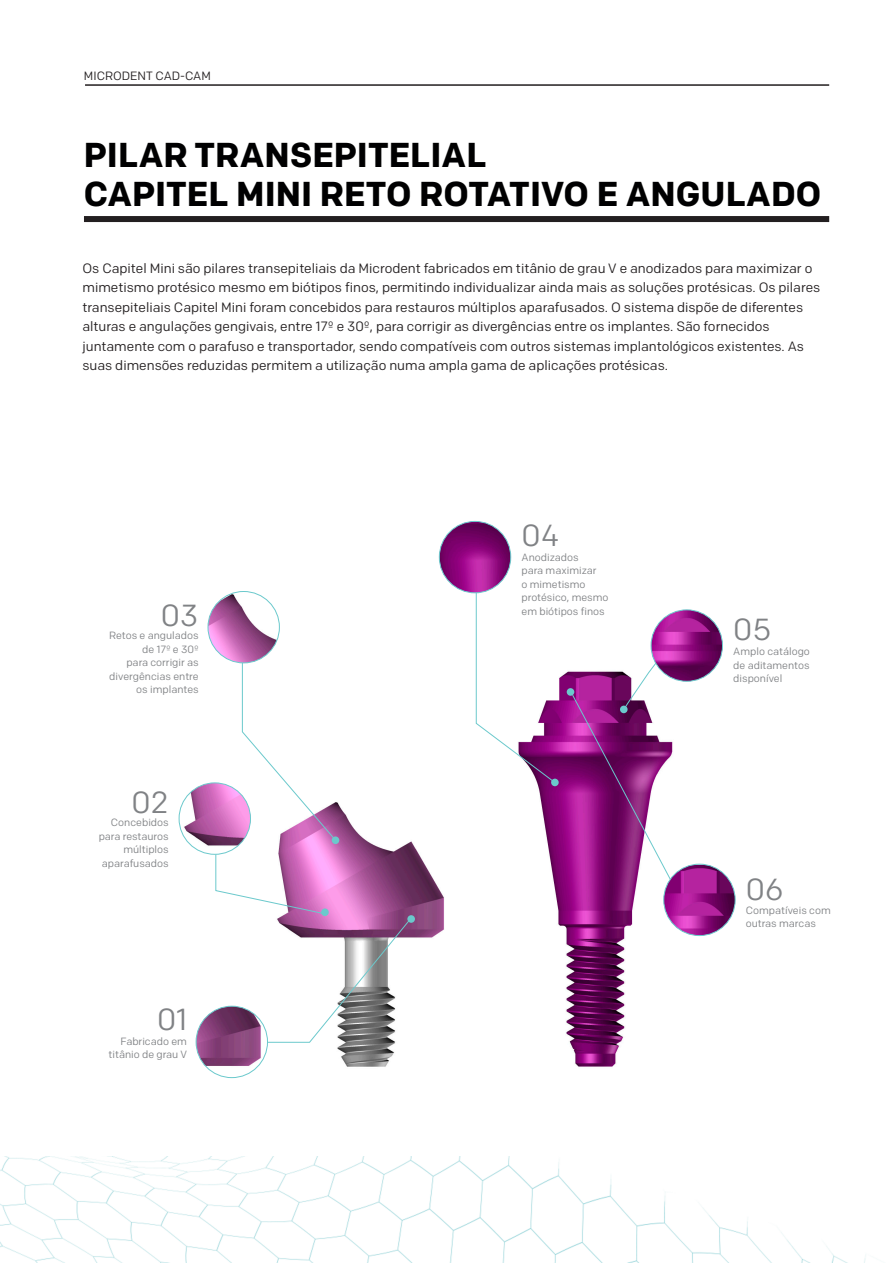
<style>
.page{position:relative;width:893px;height:1263px;background:#fff}
.page>*{position:absolute;margin:0;border:0;box-sizing:border-box;transform-origin:0 0}
.t1{font:700 34.5px "Colfax";color:#000001}
.Text_base{font:30.45px "Colfax";color:#808285}
.t2{font:13.5px/19.5px "Colfax";color:#231f20}
.t3{font:12px "Colfax";color:#231f20}
.Text_base-2{font:10.5px/13.5px "Colfax";color:#808285}
</style>
<div class="page">
<hr style="left:85px;top:84px;width:744px;height:2px;background:#231f20">
<img style="left:0;top:1157px;width:866px;height:106px">
<img style="left:537px;top:661px;width:198px;height:406px">
<div style="left:567px;top:688px;width:7px;height:8px;background:#6bc9cc;border-radius:50%"></div>
<div style="left:551px;top:779px;width:8px;height:7px;background:#6bc9cc;border-radius:50%"></div>
<img style="left:265px;top:842px;width:179px;height:225px">
<svg style="left:407px;top:915px;width:8px;height:8px"></svg>
<img style="left:179px;top:783px;width:71px;height:71px;border-radius:36px">
<img style="left:208px;top:591px;width:71px;height:72px;border-radius:36px">
<svg style="left:215px;top:650px;width:197px;height:393px"></svg>
<img style="left:196px;top:1006px;width:71px;height:71px;border-radius:36px">
<div style="left:196px;top:1006px;width:72px;height:72px;border:1px solid #6bc9cc;border-radius:50%"></div>
<svg style="left:475px;top:584px;width:81px;height:200px"></svg>
<img style="left:439px;top:521px;width:72px;height:72px;border-radius:36px">
<div style="left:439px;top:521px;width:72px;height:72px;border:1px solid #6bc9cc;border-radius:50%"></div>
<img style="left:651px;top:610px;width:71px;height:71px;border-radius:36px">
<div style="left:651px;top:609px;width:72px;height:73px;border:1px solid #6bc9cc;border-radius:50%"></div>
<svg style="left:572px;top:654px;width:114px;height:255px"></svg>
<img style="left:664px;top:864px;width:71px;height:71px;border-radius:36px">
<div style="left:663px;top:864px;width:73px;height:72px;border:1px solid #6bc9cc;border-radius:50%"></div>
<div style="left:84px;top:216px;width:745px;height:6px;background:#231f20"></div>
<p class="t3" style="left:84px;top:69px;width:128px">MICRODENT CAD-CAM</p>
<p class="t1" style="left:84px;top:134px;width:404px">PILAR TRANSEPITELIAL</p>
<p class="t1" style="left:84px;top:173px;width:739px">CAPITEL MINI RETO ROTATIVO E ANGULADO</p>
<p class="t2" style="left:82px;top:258px;width:739px">Os Capitel Mini são pilares transepiteliais da Microdent fabricados em titânio de grau V e anodizados para maximizar o mimetismo protésico mesmo em biótipos finos, permitindo individualizar ainda mais as soluções protésicas. Os pilares transepiteliais Capitel Mini foram concebidos para restauros múltiplos aparafusados. O sistema dispõe de diferentes alturas e angulações gengivais, entre 17º e 30º, para corrigir as divergências entre os implantes. São fornecidos juntamente com o parafuso e transportador, sendo compatíveis com outros sistemas implantológicos existentes. As suas dimensões reduzidas permitem a utilização numa ampla gama de aplicações protésicas.</p>
<p class="Text_base" style="left:161px;top:596px;width:39px">03</p>
<p class="Text_base-2" style="left:109px;top:629px;width:91px">Retos e angulados</p>
<p class="Text_base-2" style="left:109px;top:642px;width:91px;text-align:right">de 17º e 30º<br>para corrigir as divergências entre os implantes</p>
<p class="Text_base" style="left:131px;top:784px;width:39px">02</p>
<p class="Text_base-2" style="left:99px;top:815px;width:72px;text-align:right">Concebidos para restauros múltiplos aparafusados</p>
<p class="Text_base" style="left:157px;top:1000px;width:31px">01</p>
<p class="Text_base-2" style="left:120px;top:1034px;width:68px">Fabricado em</p>
<p class="Text_base-2" style="left:109px;top:1048px;width:80px">titânio de grau V</p>
<p class="Text_base" style="left:522px;top:517px;width:39px">04</p>
<p class="Text_base-2" style="left:522px;top:550px;width:89px">Anodizados<br>para maximizar<br>o mimetismo protésico, mesmo em biótipos finos</p>
<p class="Text_base" style="left:733px;top:610px;width:40px">05</p>
<p class="Text_base-2" style="left:733px;top:645px;width:78px;text-align:justify">Amplo catálogo de aditamentos disponível</p>
<p class="Text_base" style="left:746px;top:870px;width:39px">06</p>
<p class="Text_base-2" style="left:746px;top:903px;width:86px">Compatíveis com outras marcas</p>
</div>
